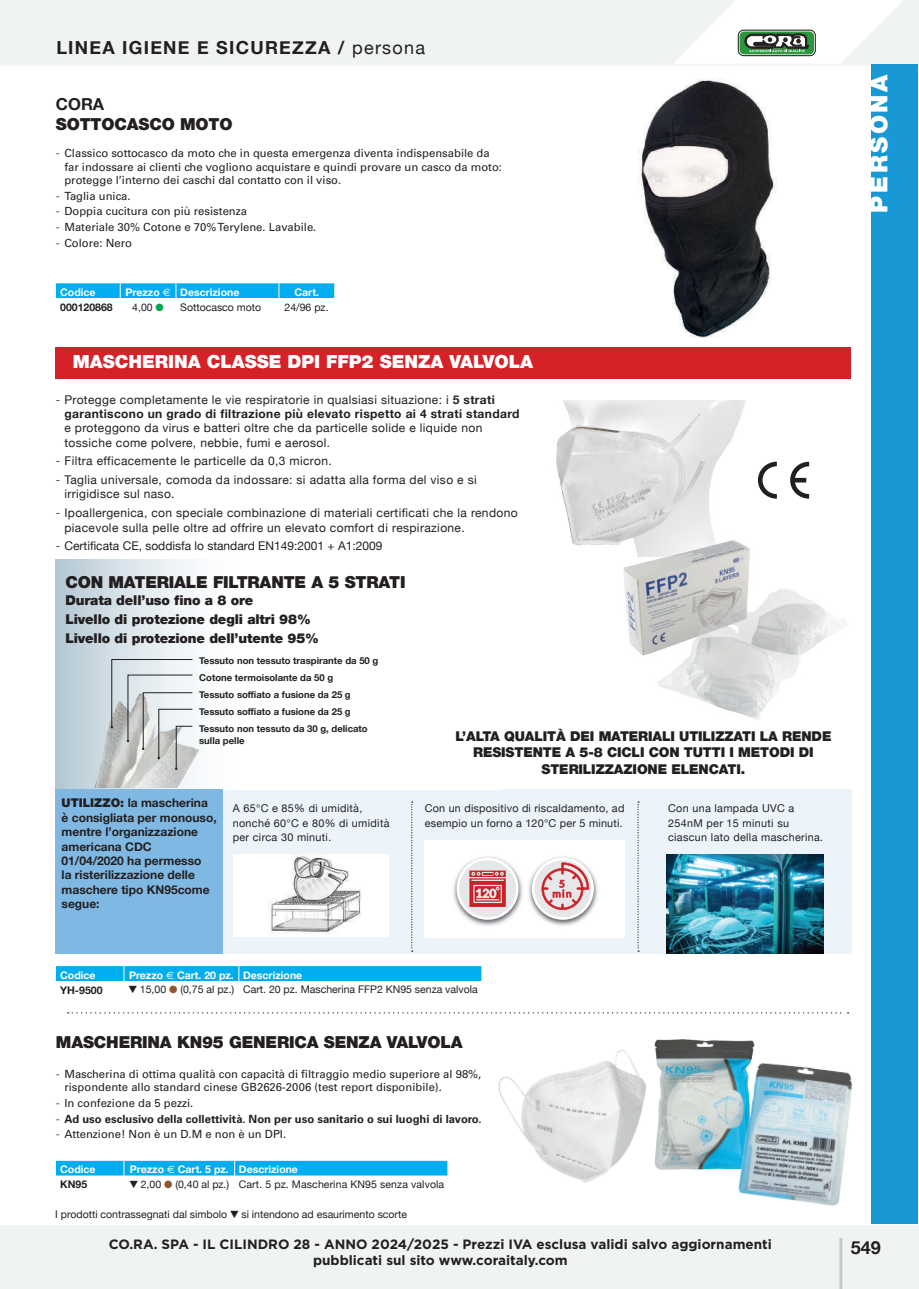
<style>
.page{position:relative;width:919px;height:1289px;background:#fff}
.page>*{position:absolute;margin:0;border:0;box-sizing:border-box;transform-origin:0 0}
.t1{font:900 24px "Helvetica Neue";letter-spacing:.11em;color:#fff}
.t2{font:900 18px "Helvetica Neue";color:#fff}
.t3{font:700 18px "Helvetica Neue";letter-spacing:.07em;color:#231f20}
.t4{font:900 16.5px "Helvetica Neue";letter-spacing:-.01em;color:#231f20}
.t5{font:700 16.5px "Helvetica Neue";color:#231f20}
.t6{font:900 13.5px/19px "Helvetica Neue";letter-spacing:-.01em;color:#231f20}
.t7{font:700 13.5px "Gotham";color:#231f20}
.t8{font:12px/14.4px "Helvetica Neue";letter-spacing:.03em;color:#231f20}
.t9{font:700 12px/14.4px "Helvetica Neue";color:#231f20}
.t10{font:700 12px/14.4px "Helvetica Neue";letter-spacing:.03em;color:#231f20}
.t11{font:12px "Helvetica Neue";color:#231f20}
.t12{font:11.25px/13.5px "Univers LT Std";color:#231f20}
.t13{font:700 11.25px "Univers LT Std";color:#231f20}
.t14{font:10.8px/14.4px "Helvetica Neue";letter-spacing:.03em;color:#231f20}
.t15{font:10.5px "Helvetica Neue";color:#231f20}
.t16{font:700 10.5px "Helvetica Neue";color:#fff}
.t17{font:700 10.5px "Helvetica Neue";color:#231f20}
.t18{font:700 9.45px/17px "Helvetica Neue";color:#231f20}
.s1{font-weight:400}
.s2{font-family:"Helvetica Neue";font-weight:300}
.s3{font-family:"Euro Sans Std";font-weight:400}
.s4{color:#00a54f}
.s5{font-weight:300}
.s6{font-weight:900}
.s7{font-family:"European Pi Three"}
.s8{color:#8f562f}
</style>
<div class="page">
<hr style="left:13px;top:64px;width:905px;height:1px;background:#eff4f0">
<div style="left:871px;top:65px;width:46px;height:1159px;background:#1899d6"></div>
<svg style="left:0;top:0;width:815px;height:65px"></svg>
<svg style="left:841px;top:0;width:77px;height:64px"></svg>
<div style="left:13px;top:1225px;width:905px;height:63px;background:#eff4f0"></div>
<div style="left:0;top:1225px;width:13px;height:63px;background:#eff4f0"></div>
<hr style="left:839px;top:1237px;width:3px;height:51px;background:#231f20">
<div style="left:223px;top:789px;width:628px;height:164px;background:#ecf4fa"></div>
<div style="left:425px;top:840px;width:200px;height:97px;background:#fff"></div>
<svg style="left:55px;top:560px;width:144px;height:229px"></svg>
<div style="left:55px;top:789px;width:168px;height:164px;background:#80b8e4"></div>
<div style="left:55px;top:347px;width:796px;height:32px;background:#d52229"></div>
<svg style="left:56px;top:966px;width:425px;height:15px;background:#02aeef"></svg>
<img style="left:62px;top:693px;width:136px;height:94px">
<svg style="left:111px;top:659px;width:82px;height:111px"></svg>
<img style="left:556px;top:401px;width:189px;height:144px">
<div style="left:233px;top:854px;width:155px;height:82px;background:#fff"></div>
<img style="left:268px;top:854px;width:93px;height:80px">
<img style="left:666px;top:854px;width:157px;height:99px">
<svg style="left:411px;top:801px;width:2px;height:150px"></svg>
<svg style="left:637px;top:801px;width:2px;height:150px"></svg>
<img style="left:453px;top:856px;width:145px;height:70px">
<svg style="left:456px;top:857px;width:62px;height:62px"></svg>
<div style="left:459px;top:860px;width:57px;height:57px;background:#e6e7e9;border-radius:50%"></div>
<svg style="left:531px;top:857px;width:63px;height:62px"></svg>
<div style="left:534px;top:860px;width:57px;height:57px;background:#e6e7e9;border-radius:50%"></div>
<svg style="left:469px;top:870px;width:37px;height:36px"></svg>
<svg style="left:541px;top:862px;width:48px;height:48px"></svg>
<img style="left:615px;top:535px;width:231px;height:185px">
<svg style="left:758px;top:461px;width:18px;height:37px"></svg>
<svg style="left:790px;top:462px;width:19px;height:36px"></svg>
<svg style="left:68px;top:1012px;width:780px;height:1px"></svg>
<svg style="left:56px;top:1160px;width:391px;height:16px;background:#15b4f0"></svg>
<img style="left:655px;top:1039px;width:100px;height:131px">
<img style="left:735px;top:1058px;width:117px;height:148px">
<img style="left:498px;top:1043px;width:162px;height:140px">
<svg style="left:56px;top:283px;width:278px;height:16px;background:#16b5f0"></svg>
<img style="left:638px;top:78px;width:139px;height:259px">
<h2 class="t3" style="left:56px;top:33px;width:370px">LINEA IGIENE E SICUREZZA / <span class="s1">persona</span></h2>
<h3 class="t5" style="left:56px;top:91px;width:50px">CORA</h3>
<h3 class="t4" style="left:56px;top:114px;width:178px">SOTTOCASCO MOTO</h3>
<p class="t12" style="left:64px;top:146px;width:439px;text-indent:-9px"><span class="s2">-</span> Classico sottocasco da moto che in questa emergenza diventa indispensabile da far indossare ai clienti che vogliono acquistare e quindi provare un casco da moto: protegge l’interno dei caschi dal contatto con il viso.</p>
<p class="t12" style="left:56px;top:189px;width:76px"><span class="s2">-</span> Taglia unica.</p>
<p class="t12" style="left:56px;top:205px;width:193px"><span class="s2">-</span> Doppia cucitura con più resistenza</p>
<p class="t12" style="left:56px;top:220px;width:262px"><span class="s2">-</span> Materiale 30% Cotone e 70% Terylene. Lavabile.</p>
<p class="t12" style="left:56px;top:236px;width:78px"><span class="s2">-</span> Colore: Nero</p>
<p class="t16" style="left:60px;top:284px;width:37px">Codice</p>
<p class="t16" style="left:126px;top:284px;width:115px">Prezzo <span class="s3">€</span> Descrizione</p>
<p class="t16" style="left:294px;top:284px;width:26px">Cart.</p>
<p class="t17" style="left:60px;top:299px;width:54px">000120868</p>
<p class="t15" style="left:132px;top:299px;width:33px">4,00 <span class="s4">●</span></p>
<p class="t15" style="left:180px;top:299px;width:82px">Sottocasco moto</p>
<p class="t15" style="left:284px;top:299px;width:45px">24/96 pz.</p>
<h2 class="t2" style="left:73px;top:351px;width:462px">MASCHERINA CLASSE DPI FFP2 SENZA VALVOLA</h2>
<p class="t10" style="left:64px;top:392px;width:456px;text-indent:-9px"><span class="s5">-</span> <span class="s1">Protegge completamente le vie respiratorie in qualsiasi situazione: i</span> 5 strati garantiscono un grado di filtrazione più elevato rispetto ai 4 strati standard</p>
<p class="t8" style="left:64px;top:421px;width:419px">e proteggono da virus e batteri oltre che da particelle solide e liquide non tossiche come polvere, nebbie, fumi e aerosol.</p>
<p class="t8" style="left:56px;top:454px;width:277px"><span class="s5">-</span> Filtra efficacemente le particelle da 0,3 micron.</p>
<p class="t8" style="left:64px;top:473px;width:414px;text-indent:-9px"><span class="s5">-</span> Taglia universale, comoda da indossare: si adatta alla forma del viso e si irrigidisce sul naso.</p>
<p class="t8" style="left:64px;top:506px;width:454px;text-indent:-9px"><span class="s5">-</span> Ipoallergenica, con speciale combinazione di materiali certificati che la rendono piacevole sulla pelle oltre ad offrire un elevato comfort di respirazione.</p>
<p class="t11" style="left:56px;top:537px;width:328px"><span class="s5">-</span> Certificata CE, soddisfa lo standard EN149:2001 + A1:2009</p>
<h3 class="t4" style="left:65px;top:572px;width:341px">CON MATERIALE FILTRANTE A 5 STRATI</h3>
<p class="t6" style="left:65px;top:590px;width:255px">Durata dell’uso fino a 8 ore<br>Livello di protezione degli altri 98%<br>Livello di protezione dell’utente 95%</p>
<p class="t18" style="left:199px;top:653px;width:181px;line-height:16px">Tessuto non tessuto traspirante da 50 g<br>Cotone termoisolante da 50 g</p>
<p class="t18" style="left:199px;top:686px;width:170px">Tessuto soffiato a fusione da 25 g<br>Tessuto soffiato a fusione da 25 g<br>Tessuto non tessuto da 30 g, delicato</p>
<p class="t18" style="left:199px;top:732px;width:47px">sulla pelle</p>
<p class="t6" style="left:455px;top:728px;width:377px;line-height:16.2px;text-align:center">L’ALTA QUALITÀ DEI MATERIALI UTILIZZATI LA RENDE<br>RESISTENTE A 5-8 CICLI CON TUTTI I METODI DI<br>STERILIZZAZIONE ELENCATI.</p>
<p class="t9" style="left:62px;top:796px;width:157px"><span class="s6">UTILIZZO:</span> la mascherina è consigliata per monouso, mentre l’organizzazione americana CDC<br>01/04/2020 ha permesso<br>la risterilizzazione delle maschere tipo KN95come segue:</p>
<p class="t14" style="left:233px;top:802px;width:158px">A 65°C e 85% di umidità, nonché 60°C e 80% di umidità per circa 30 minuti.</p>
<p class="t14" style="left:425px;top:802px;width:201px">Con un dispositivo di riscaldamento, ad esempio un forno a 120°C per 5 minuti.</p>
<p class="t14" style="left:668px;top:802px;width:157px">Con una lampada UVC a<br>254nM per 15 minuti su ciascun lato della mascherina.</p>
<p class="t16" style="left:60px;top:966px;width:37px">Codice</p>
<p class="t16" style="left:129px;top:966px;width:175px">Prezzo <span class="s3">€</span> Cart. 20 pz. Descrizione</p>
<p class="t17" style="left:60px;top:981px;width:44px">YH-9500</p>
<p class="t15" style="left:129px;top:982px;width:351px"><span class="s7">H</span> 15,00 <span class="s8">●</span> (0,75 al pz.) Cart. 20 pz. Mascherina FFP2 KN95 senza valvola</p>
<h3 class="t4" style="left:56px;top:1032px;width:408px">MASCHERINA KN95 GENERICA SENZA VALVOLA</h3>
<p class="t12" style="left:64px;top:1067px;width:418px;text-indent:-9px"><span class="s2">-</span> Mascherina di ottima qualità con capacità di filtraggio medio superiore al 98%, rispondente allo standard cinese GB2626-2006 (test report disponibile).</p>
<p class="t12" style="left:56px;top:1096px;width:139px"><span class="s2">-</span> In confezione da 5 pezzi.</p>
<p class="t13" style="left:56px;top:1111px;width:427px"><span class="s2">-</span> Ad uso esclusivo della collettività. Non per uso sanitario o sui luoghi di lavoro.</p>
<p class="t12" style="left:56px;top:1127px;width:232px"><span class="s2">-</span> Attenzione! Non è un D.M e non è un DPI.</p>
<p class="t16" style="left:60px;top:1161px;width:37px">Codice</p>
<p class="t16" style="left:130px;top:1161px;width:170px">Prezzo <span class="s3">€</span> Cart. 5 pz. Descrizione</p>
<p class="t17" style="left:60px;top:1176px;width:29px">KN95</p>
<p class="t15" style="left:129px;top:1176px;width:316px"><span class="s7">H</span> 2,00 <span class="s8">●</span> (0,40 al pz.) Cart. 5 pz. Mascherina KN95 senza valvola</p>
<p class="t15" style="left:55px;top:1206px;width:353px">I prodotti contrassegnati dal simbolo <span class="s7">H</span> si intendono ad esaurimento scorte</p>
<h1 class="t1" style="left:864px;top:212px;width:140px;rotate:-90deg">PERSONA</h1>
<p class="t7" style="left:109px;top:1234px;width:664px">CO.RA. SPA - IL CILINDRO 28 - ANNO 2024/2025 - Prezzi IVA esclusa validi salvo aggiornamenti</p>
<h2 class="t3" style="left:850px;top:1232px;width:32px">549</h2>
<p class="t7" style="left:313px;top:1251px;width:256px">pubblicati sul sito www.coraitaly.com</p>
</div>
